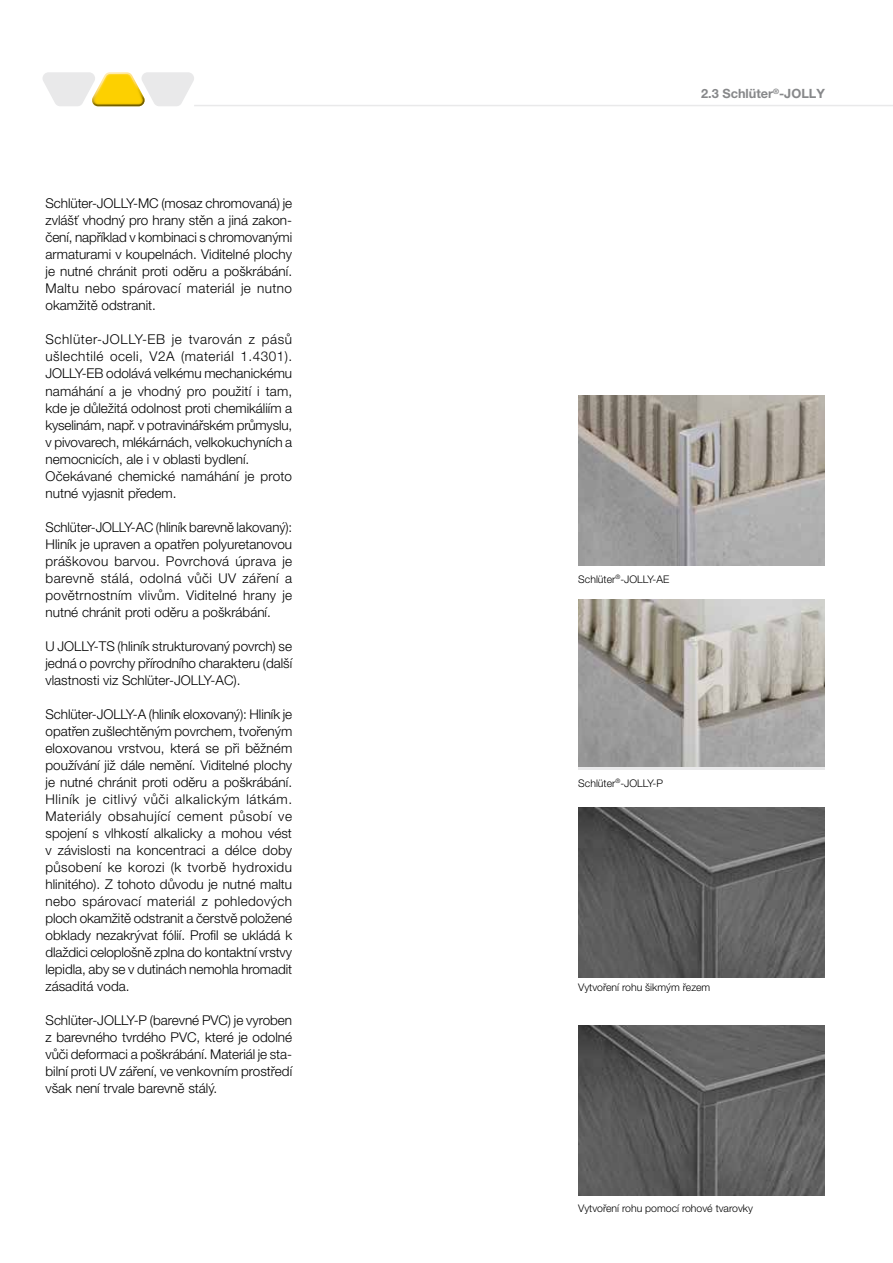
<style>
.page{position:relative;width:893px;height:1263px;background:#fff}
.page>*{position:absolute;margin:0;border:0;box-sizing:border-box;transform-origin:0 0}
.t1{font:300 13.5px/17px "Helvetica Neue LT Pro";color:#000;text-align:justify}
.t2{font:700 12.75px "Helvetica Neue LT Pro";color:#87888a}
.t3{font:300 10.5px "Helvetica Neue LT Pro";color:#000}
</style>
<div class="page">
<hr style="left:194px;top:105px;width:699px;height:1px;background:#e9e9ea">
<svg style="left:43px;top:72px;width:151px;height:34px"></svg>
<img style="left:578px;top:395px;width:247px;height:171px">
<img style="left:578px;top:600px;width:247px;height:167px">
<img style="left:578px;top:807px;width:247px;height:170px">
<img style="left:578px;top:1026px;width:247px;height:170px">
<p class="t1" style="left:46px;top:195px;width:248px">Schlüter-JOLLY-MC (mosaz chromovaná) je zvlášť vhodný pro hrany stěn a jiná zakon&shy;čení, například v kombinaci s chromovanými armaturami v koupelnách. Viditelné plochy je nutné chránit proti oděru a poškrábání.<br>Maltu nebo spárovací materiál je nutno okamžitě odstranit.</p>
<p class="t1" style="left:46px;top:331px;width:248px;text-align:left">Schlüter-JOLLY-EB je tvarován z pásů ušlechtilé oceli, V2A (materiál 1.4301).<br>JOLLY-EB odolává velkému mechanickému namáhání a je vhodný pro použití i tam, kde je důležitá odolnost proti chemikáliím a kyselinám, např. v potravinářském průmyslu, v pivovarech, mlékárnách, velkokuchyních a nemocnicích, ale i v oblasti bydlení.<br>Očekávané chemické namáhání je proto nutné vyjasnit předem.</p>
<p class="t1" style="left:46px;top:518px;width:248px">Schlüter-JOLLY-AC (hliník barevně lakovaný):<br>Hliník je upraven a opatřen polyuretanovou práškovou barvou. Povrchová úprava je barevně stálá, odolná vůči UV záření a povětrnostním vlivům. Viditelné hrany je nutné chránit proti oděru a poškrábání.</p>
<p class="t1" style="left:46px;top:637px;width:248px">U JOLLY-TS (hliník strukturovaný povrch) se jedná o povrchy přírodního charakteru (další vlastnosti viz Schlüter-JOLLY-AC).</p>
<p class="t1" style="left:46px;top:705px;width:248px">Schlüter-JOLLY-A (hliník eloxovaný): Hliník je opatřen zušlechtěným povrchem, tvořeným eloxovanou vrstvou, která se při běžném používání již dále nemění. Viditelné plochy je nutné chránit proti oděru a poškrábání.<br>Hliník je citlivý vůči alkalickým látkám.<br>Materiály obsahující cement působí ve spojení s vlhkostí alkalicky a mohou vést v závislosti na koncentraci a délce doby působení ke korozi (k tvorbě hydroxidu hlinitého). Z tohoto důvodu je nutné maltu nebo spárovací materiál z pohledových ploch okamžitě odstranit a čerstvě položené obklady nezakrývat fólií. Profil se ukládá k dlaždici celoplošně zplna do kontaktní vrstvy lepidla, aby se v dutinách nemohla hromadit zásaditá voda.</p>
<p class="t1" style="left:46px;top:1011px;width:248px">Schlüter-JOLLY-P (barevné PVC) je vyroben z barevného tvrdého PVC, které je odolné vůči deformaci a poškrábání. Materiál je sta&shy;bilní proti UV záření, ve venkovním prostředí však není trvale barevně stálý.</p>
<p class="t2" style="left:701px;top:86px;width:125px">2.3 Schlüter<sup>®</sup>-JOLLY</p>
<p class="t3" style="left:578px;top:572px;width:93px">Schlüter<sup>®</sup>-JOLLY-AE</p>
<p class="t3" style="left:578px;top:776px;width:86px">Schlüter<sup>®</sup>-JOLLY-P</p>
<p class="t3" style="left:578px;top:981px;width:134px">Vytvoření rohu šikmým řezem</p>
<p class="t3" style="left:578px;top:1202px;width:176px">Vytvoření rohu pomocí rohové tvarovky</p>
</div>
